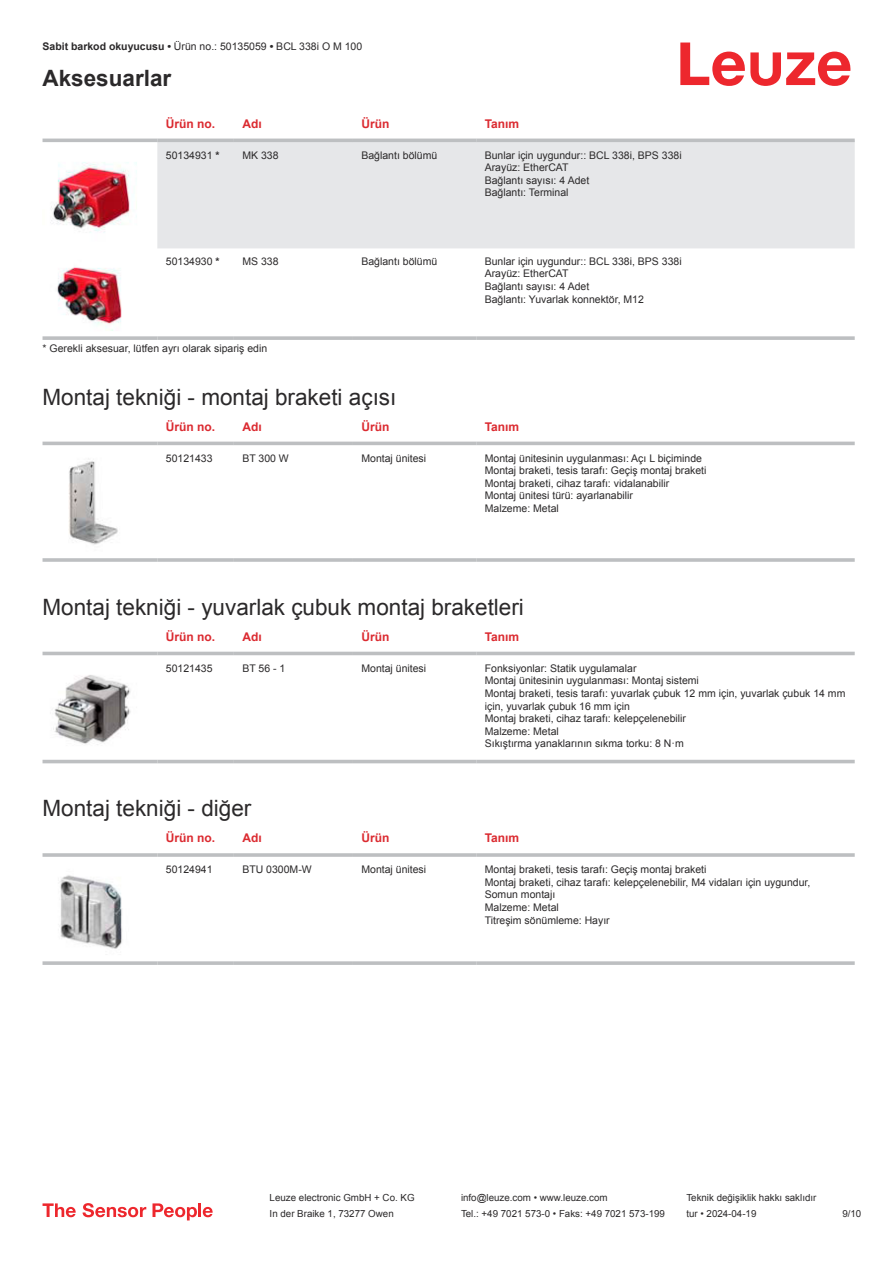
<style>
.page{position:relative;width:893px;height:1263px;background:#fff}
.page>*{position:absolute;margin:0;border:0;box-sizing:border-box;transform-origin:0 0}
.t1{font:22.5px "Arial";color:#2b292a}
.t2{font:700 22.5px "Arial";color:#2b292a}
.t3{font:700 12px "Arial";color:#db2a30}
.t4{font:10.5px/12.6px "Arial";color:#2b292a}
.t5{font:9.75px "Arial";color:#2b292a}
.s1{font-weight:700}
</style>
<div class="page">
<svg style="left:680px;top:43px;width:170px;height:43px"></svg>
<svg style="left:43px;top:138px;width:812px;height:111px"></svg>
<div style="left:157px;top:142px;width:698px;height:106px;background:#e6e7e9"></div>
<hr style="left:43px;top:139px;width:114px;height:3px;background:#bdbfc1">
<hr style="left:157px;top:139px;width:77px;height:3px;background:#bdbfc1">
<hr style="left:234px;top:139px;width:119px;height:3px;background:#bdbfc1">
<hr style="left:353px;top:139px;width:123px;height:3px;background:#bdbfc1">
<hr style="left:476px;top:139px;width:379px;height:3px;background:#bdbfc1">
<svg style="left:43px;top:336px;width:114px;height:4px"></svg>
<svg style="left:157px;top:336px;width:77px;height:4px"></svg>
<svg style="left:234px;top:336px;width:119px;height:4px"></svg>
<svg style="left:353px;top:336px;width:123px;height:4px"></svg>
<svg style="left:476px;top:336px;width:379px;height:4px;background:#c3c5c7"></svg>
<img style="left:43px;top:146px;width:97px;height:98px">
<img style="left:57px;top:267px;width:65px;height:64px">
<svg style="left:43px;top:441px;width:812px;height:5px;fill:#efeff0"></svg>
<hr style="left:43px;top:442px;width:114px;height:3px;background:#bdbfc1">
<hr style="left:157px;top:442px;width:77px;height:3px;background:#bdbfc1">
<hr style="left:234px;top:442px;width:119px;height:3px;background:#bdbfc1">
<hr style="left:353px;top:442px;width:123px;height:3px;background:#bdbfc1">
<hr style="left:476px;top:442px;width:379px;height:3px;background:#bdbfc1">
<hr style="left:43px;top:558px;width:114px;height:4px;background:#c3c5c7">
<svg style="left:157px;top:558px;width:77px;height:4px"></svg>
<hr style="left:234px;top:558px;width:119px;height:4px;background:#c4c6c8">
<hr style="left:353px;top:558px;width:123px;height:4px;background:#c3c5c7">
<svg style="left:476px;top:558px;width:379px;height:4px;background:#c3c5c7"></svg>
<img style="left:69px;top:458px;width:49px;height:87px">
<svg style="left:43px;top:651px;width:812px;height:113px"></svg>
<hr style="left:43px;top:652px;width:114px;height:3px;background:#bdbfc1">
<hr style="left:157px;top:652px;width:77px;height:3px;background:#bdbfc1">
<hr style="left:234px;top:652px;width:119px;height:3px;background:#bdbfc1">
<hr style="left:353px;top:652px;width:123px;height:3px;background:#bdbfc1">
<hr style="left:476px;top:652px;width:379px;height:3px;background:#bdbfc1">
<hr style="left:43px;top:760px;width:114px;height:3px;background:#bdbfc1">
<hr style="left:157px;top:760px;width:77px;height:3px;background:#bdbfc1">
<hr style="left:234px;top:760px;width:119px;height:3px;background:#bdbfc1">
<hr style="left:353px;top:760px;width:123px;height:3px;background:#bdbfc1">
<hr style="left:476px;top:760px;width:379px;height:3px;background:#bdbfc1">
<img style="left:43px;top:659px;width:97px;height:98px">
<hr style="left:43px;top:853px;width:114px;height:4px;background:#bdbfc1">
<hr style="left:157px;top:853px;width:77px;height:4px;background:#c9cacc">
<hr style="left:234px;top:853px;width:119px;height:4px;background:#c4c5c7">
<hr style="left:353px;top:853px;width:123px;height:4px;background:#bdbfc1">
<hr style="left:476px;top:853px;width:379px;height:4px;background:#c9cacc">
<svg style="left:43px;top:961px;width:114px;height:4px"></svg>
<svg style="left:157px;top:961px;width:77px;height:4px"></svg>
<svg style="left:234px;top:961px;width:119px;height:4px"></svg>
<svg style="left:353px;top:961px;width:123px;height:4px"></svg>
<svg style="left:476px;top:961px;width:379px;height:4px;background:#c3c5c7"></svg>
<img style="left:60px;top:875px;width:62px;height:74px">
<svg style="left:43px;top:1203px;width:33px;height:14px"></svg>
<svg style="left:83px;top:1203px;width:63px;height:14px"></svg>
<svg style="left:153px;top:1203px;width:44px;height:17px"></svg>
<hr style="left:198px;top:1203px;width:3px;height:14px;background:#ed272d">
<svg style="left:203px;top:1207px;width:10px;height:10px"></svg>
<p class="t4" style="left:43px;top:41px;width:321px"><span class="s1">Sabit barkod okuyucusu •</span> Ürün no.: 50135059 <span class="s1">•</span> BCL 338i O M 100</p>
<h1 class="t2" style="left:43px;top:70px;width:130px">Aksesuarlar</h1>
<p class="t3" style="left:166px;top:115px;width:51px">Ürün no.</p>
<p class="t3" style="left:242px;top:115px;width:21px">Adı</p>
<p class="t3" style="left:361px;top:119px;width:29px">Ürün</p>
<p class="t3" style="left:485px;top:115px;width:36px">Tanım</p>
<p class="t4" style="left:166px;top:148px;width:55px">50134931 <span class="s1">*</span></p>
<p class="t4" style="left:242px;top:150px;width:38px">MK 338</p>
<p class="t4" style="left:361px;top:148px;width:77px">Bağlantı bölümü</p>
<p class="t4" style="left:485px;top:148px;width:198px">Bunlar için uygundur:: BCL 338i, BPS 338i<br>Arayüz: EtherCAT<br>Bağlantı sayısı: 4 Adet<br>Bağlantı: Terminal</p>
<p class="t4" style="left:166px;top:255px;width:55px">50134930 <span class="s1">*</span></p>
<p class="t4" style="left:242px;top:255px;width:38px">MS 338</p>
<p class="t4" style="left:361px;top:255px;width:77px">Bağlantı bölümü</p>
<p class="t4" style="left:485px;top:255px;width:198px">Bunlar için uygundur:: BCL 338i, BPS 338i<br>Arayüz: EtherCAT<br>Bağlantı sayısı: 4 Adet<br>Bağlantı: Yuvarlak konnektör, M12</p>
<p class="t4" style="left:43px;top:342px;width:226px">* Gerekli aksesuar, lütfen ayrı olarak sipariş edin</p>
<h1 class="t1" style="left:43px;top:381px;width:355px">Montaj tekniği - montaj braketi açısı</h1>
<p class="t3" style="left:166px;top:418px;width:51px">Ürün no.</p>
<p class="t3" style="left:242px;top:418px;width:21px">Adı</p>
<p class="t3" style="left:361px;top:422px;width:29px">Ürün</p>
<p class="t3" style="left:485px;top:418px;width:36px">Tanım</p>
<p class="t4" style="left:166px;top:452px;width:48px">50121433</p>
<p class="t4" style="left:242px;top:453px;width:48px">BT 300 W</p>
<p class="t4" style="left:361px;top:452px;width:66px">Montaj ünitesi</p>
<p class="t4" style="left:485px;top:452px;width:223px">Montaj ünitesinin uygulanması: Açı L biçiminde Montaj braketi, tesis tarafı: Geçiş montaj braketi Montaj braketi, cihaz tarafı: vidalanabilir<br>Montaj ünitesi türü: ayarlanabilir<br>Malzeme: Metal</p>
<h1 class="t1" style="left:43px;top:591px;width:483px">Montaj tekniği - yuvarlak çubuk montaj braketleri</h1>
<p class="t3" style="left:166px;top:628px;width:51px">Ürün no.</p>
<p class="t3" style="left:242px;top:628px;width:21px">Adı</p>
<p class="t3" style="left:361px;top:632px;width:29px">Ürün</p>
<p class="t3" style="left:485px;top:628px;width:36px">Tanım</p>
<p class="t4" style="left:166px;top:662px;width:48px">50121435</p>
<p class="t4" style="left:242px;top:663px;width:44px">BT 56 - 1</p>
<p class="t4" style="left:361px;top:662px;width:66px">Montaj ünitesi</p>
<p class="t4" style="left:485px;top:662px;width:362px">Fonksiyonlar: Statik uygulamalar<br>Montaj ünitesinin uygulanması: Montaj sistemi<br>Montaj braketi, tesis tarafı: yuvarlak çubuk 12 mm için, yuvarlak çubuk 14 mm için, yuvarlak çubuk 16 mm için<br>Montaj braketi, cihaz tarafı: kelepçelenebilir<br>Malzeme: Metal<br>Sıkıştırma yanaklarının sıkma torku: 8 N·m</p>
<h1 class="t1" style="left:43px;top:793px;width:210px">Montaj tekniği - diğer</h1>
<p class="t3" style="left:166px;top:830px;width:51px">Ürün no.</p>
<p class="t3" style="left:242px;top:830px;width:21px">Adı</p>
<p class="t3" style="left:361px;top:834px;width:29px">Ürün</p>
<p class="t3" style="left:485px;top:830px;width:36px">Tanım</p>
<p class="t4" style="left:166px;top:863px;width:48px">50124941</p>
<p class="t4" style="left:242px;top:864px;width:71px">BTU 0300M-W</p>
<p class="t4" style="left:361px;top:863px;width:66px">Montaj ünitesi</p>
<p class="t4" style="left:485px;top:863px;width:327px">Montaj braketi, tesis tarafı: Geçiş montaj braketi<br>Montaj braketi, cihaz tarafı: kelepçelenebilir, M4 vidaları için uygundur, Somun montajı<br>Malzeme: Metal<br>Titreşim sönümleme: Hayır</p>
<p class="t5" style="left:270px;top:1191px;width:146px">Leuze electronic GmbH + Co. KG</p>
<p class="t5" style="left:461px;top:1191px;width:148px">info@leuze.com • www.leuze.com</p>
<p class="t5" style="left:686px;top:1191px;width:132px">Teknik değişiklik hakkı saklıdır</p>
<p class="t5" style="left:270px;top:1207px;width:126px">In der Braike 1, 73277 Owen</p>
<p class="t5" style="left:461px;top:1207px;width:205px">Tel.: +49 7021 573-0 • Faks: +49 7021 573-199</p>
<p class="t5" style="left:686px;top:1207px;width:72px">tur • 2024-04-19</p>
<p class="t5" style="left:842px;top:1210px;width:20px">9 /10</p>
</div>
